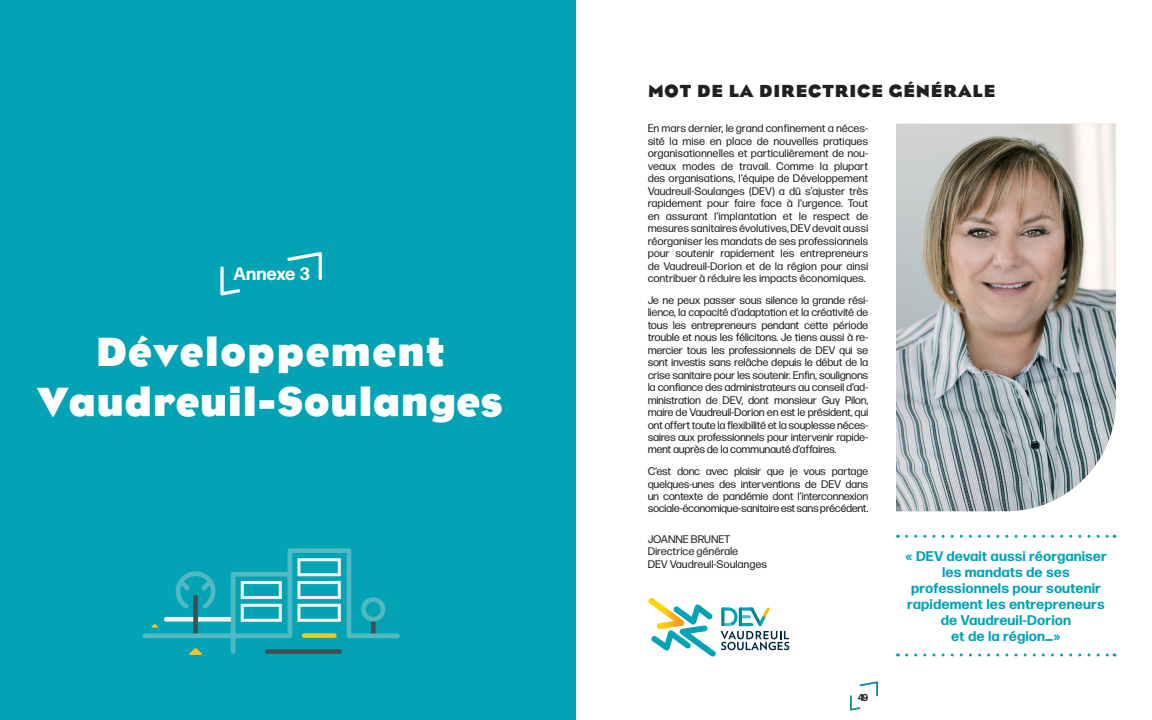
<style>
.page{position:relative;width:1152px;height:720px;background:#fff}
.page>*{position:absolute;margin:0;border:0;box-sizing:border-box;transform-origin:0 0}
.t1{font:700 42px/50.4px "Eagle";letter-spacing:.01em;color:#fff;text-align:center}
.t2{font:700 18px "Eagle";letter-spacing:.05em;color:#231f20}
.t3{font:700 18px "Forma DJR Banner";letter-spacing:.05em;color:#fff}
.t4{font:700 14px/16px "Forma DJR Banner";letter-spacing:.05em;color:#02a3b5;text-align:center}
.t5{font:11px/12.5px "Forma DJR Banner";letter-spacing:.03em;color:#231f20;text-align:justify}
.t6{font:11px/12.5px "Forma DJR Banner";letter-spacing:.05em;color:#231f20}
.t7{font:700 10px "Forma DJR Banner";color:#231f20}
</style>
<div class="page">
<svg style="left:850px;top:681px;width:28px;height:30px"></svg>
<div style="left:0;top:0;width:576px;height:720px;background:#02a3b5"></div>
<svg style="left:648px;top:598px;width:141px;height:59px"></svg>
<img style="left:896px;top:124px;width:220px;height:387px">
<svg style="left:907px;top:535px;width:208px;height:3px"></svg>
<svg style="left:907px;top:654px;width:208px;height:2px"></svg>
<svg style="left:142px;top:252px;width:258px;height:403px"></svg>
<h2 class="t3" style="left:234px;top:262px;width:78px">Annexe 3</h2>
<h1 class="t1" style="left:37px;top:327px;width:467px">Développement<br>Vaudreuil-Soulanges</h1>
<h2 class="t2" style="left:648px;top:81px;width:349px">MOT DE LA DIRECTRICE GÉNÉRALE</h2>
<p class="t5" style="left:648px;top:122px;width:222px">En mars dernier, le grand confinement a néces&shy;sité la mise en place de nouvelles pratiques organisationnelles et particulièrement de nou&shy;veaux modes de travail. Comme la plupart des organisations, l’équipe de Développement Vaudreuil-Soulanges (DEV) a dû s’ajuster très rapidement pour faire face à l’urgence. Tout en assurant l’implantation et le respect de mesures sanitaires évolutives, DEV devait aussi réorganiser les mandats de ses professionnels pour soutenir rapidement les entrepreneurs de Vaudreuil-Dorion et de la région pour ainsi contribuer à réduire les impacts économiques.</p>
<p class="t5" style="left:648px;top:293px;width:222px">Je ne peux passer sous silence la grande rési&shy;lience, la capacité d’adaptation et la créativité de tous les entrepreneurs pendant cette période trouble et nous les félicitons. Je tiens aussi à re&shy;mercier tous les professionnels de DEV qui se sont investis sans relâche depuis le début de la crise sanitaire pour les soutenir. Enfin, soulignons la confiance des administrateurs au conseil d’ad&shy;ministration de DEV, dont monsieur Guy Pilon, maire de Vaudreuil-Dorion en est le président, qui ont offert toute la flexibilité et la souplesse néces&shy;saires aux professionnels pour intervenir rapide&shy;ment auprès de la communauté d’affaires.</p>
<p class="t5" style="left:648px;top:465px;width:222px">C’est donc avec plaisir que je vous partage quelques-unes des interventions de DEV dans un contexte de pandémie dont l’interconnexion sociale-économique-sanitaire est sans précédent.</p>
<p class="t6" style="left:648px;top:533px;width:120px">JOANNE BRUNET<br>Directrice générale<br>DEV Vaudreuil-Soulanges</p>
<p class="t4" style="left:905px;top:548px;width:203px">« DEV devait aussi réorganiser les mandats de ses professionnels pour soutenir rapidement les entrepreneurs de Vaudreuil-Dorion<br>et de la région…»</p>
<p class="t7" style="left:858px;top:691px;width:11px">49</p>
</div>
